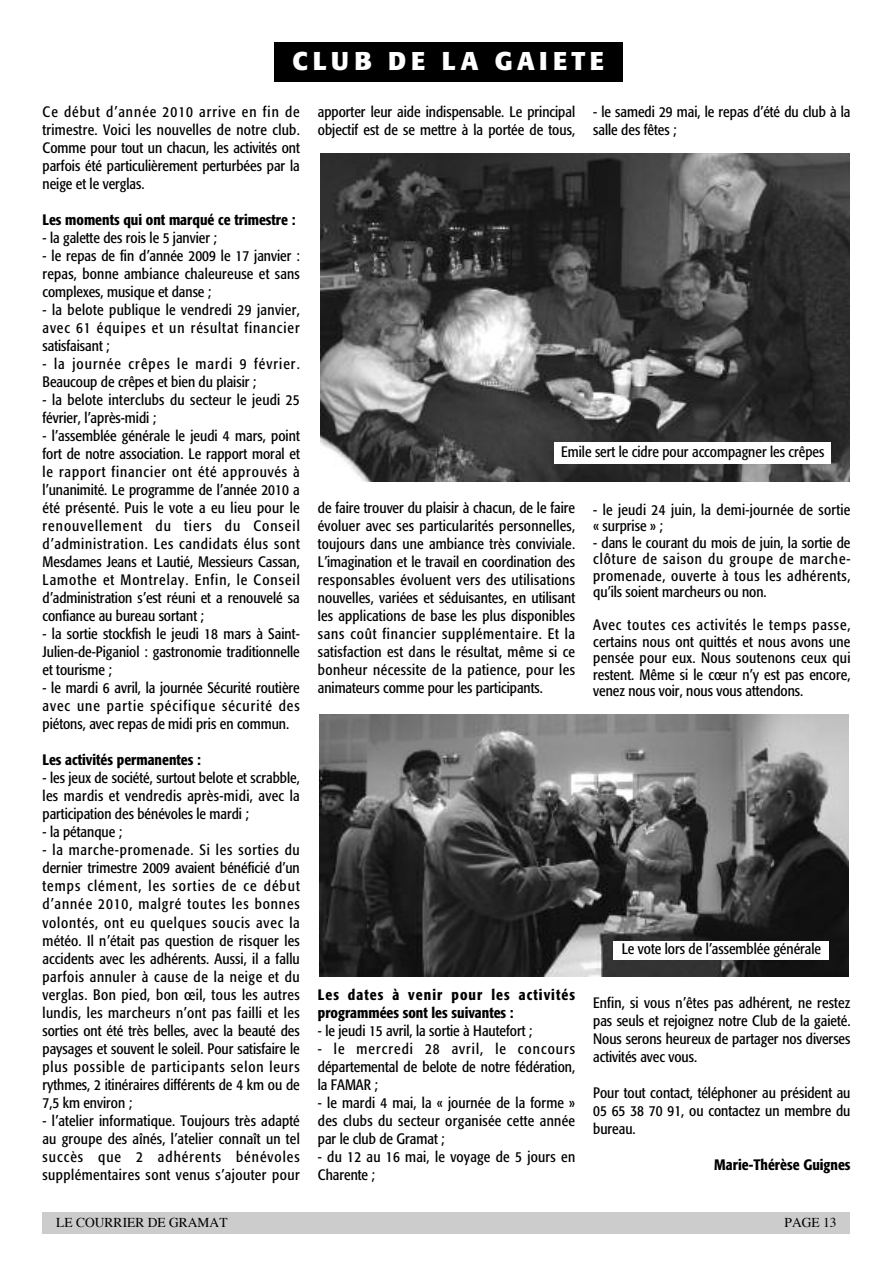
<style>
.page{position:relative;width:893px;height:1263px;background:#fff}
.page>*{position:absolute;margin:0;border:0;box-sizing:border-box;transform-origin:0 0}
.t1{font:700 25.5px "Formata";letter-spacing:.185em;color:#fff}
.t2{font:condensed 15px/18px "Formata";color:#000;text-align:justify}
.t3{font:500 condensed 15px "Formata";color:#000}
.t4{font:condensed 15px/18px "Formata";letter-spacing:.02em;color:#000}
.t5{font:500 condensed 15px/18px "Formata";letter-spacing:.035em;color:#000}
.t6{font:13.5px "Times";color:#000}
</style>
<div class="page">
<div style="left:43px;top:1212px;width:807px;height:21px;background:#ccc"></div>
<img style="left:320px;top:153px;width:529px;height:329px">
<img style="left:320px;top:715px;width:529px;height:261px">
<div style="left:274px;top:43px;width:349px;height:39px;background:#000"></div>
<div style="left:555px;top:442px;width:276px;height:22px;background:#fff"></div>
<div style="left:614px;top:941px;width:215px;height:18px;background:#fff"></div>
<h1 class="t1" style="left:293px;top:50px;width:313px">CLUB DE LA GAIETE</h1>
<p class="t2" style="left:43px;top:104px;width:259px">Ce début d’année 2010 arrive en fin de trimestre. Voici les nouvelles de notre club.<br>Comme pour tout un chacun, les activités ont parfois été particulièrement perturbées par la neige et le verglas.</p>
<p class="t3" style="left:43px;top:214px;width:255px">Les moments qui ont marqué ce trimestre :</p>
<p class="t2" style="left:43px;top:230px;width:176px">- la galette des rois le 5 janvier ;</p>
<p class="t2" style="left:43px;top:248px;width:259px">- le repas de fin d’année 2009 le 17 janvier : repas, bonne ambiance chaleureuse et sans complexes, musique et danse ;</p>
<p class="t2" style="left:43px;top:302px;width:259px">- la belote publique le vendredi 29 janvier, avec 61 équipes et un résultat financier satisfaisant ;</p>
<p class="t2" style="left:43px;top:356px;width:259px">- la journée crêpes le mardi 9 février.<br>Beaucoup de crêpes et bien du plaisir ;</p>
<p class="t4" style="left:43px;top:392px;width:259px">- la belote interclubs du secteur le jeudi 25 février, l’après-midi ;</p>
<p class="t2" style="left:43px;top:428px;width:259px">- l’assemblée générale le jeudi 4 mars, point fort de notre association. Le rapport moral et le rapport financier ont été approuvés à l’unanimité. Le programme de l’année 2010 a été présenté. Puis le vote a eu lieu pour le renouvellement du tiers du Conseil d’administration. Les candidats élus sont Mesdames Jeans et Lautié, Messieurs Cassan, Lamothe et Montrelay. Enfin, le Conseil d’administration s’est réuni et a renouvelé sa confiance au bureau sortant ;</p>
<p class="t2" style="left:43px;top:626px;width:259px">- la sortie stockfish le jeudi 18 mars à Saint-Julien-de-Piganiol : gastronomie traditionnelle et tourisme ;</p>
<p class="t2" style="left:43px;top:680px;width:259px">- le mardi 6 avril, la journée Sécurité routière avec une partie spécifique sécurité des piétons, avec repas de midi pris en commun.</p>
<p class="t3" style="left:43px;top:754px;width:160px">Les activités permanentes :</p>
<p class="t2" style="left:43px;top:770px;width:259px">- les jeux de société, surtout belote et scrabble, les mardis et vendredis après-midi, avec la participation des bénévoles le mardi ;</p>
<p class="t2" style="left:43px;top:824px;width:81px">- la pétanque ;</p>
<p class="t2" style="left:42px;top:842px;width:259px">- la marche-promenade. Si les sorties du dernier trimestre 2009 avaient bénéficié d’un temps clément, les sorties de ce début d’année 2010, malgré toutes les bonnes volontés, ont eu quelques soucis avec la météo. Il n’était pas question de risquer les accidents avec les adhérents. Aussi, il a fallu parfois annuler à cause de la neige et du verglas. Bon pied, bon œil, tous les autres lundis, les marcheurs n’ont pas failli et les sorties ont été très belles, avec la beauté des paysages et souvent le soleil. Pour satisfaire le plus possible de participants selon leurs rythmes, 2 itinéraires différents de 4 km ou de 7,5 km environ ;</p>
<p class="t2" style="left:43px;top:1112px;width:259px">- l’atelier informatique. Toujours très adapté au groupe des aînés, l’atelier connaît un tel succès que 2 adhérents bénévoles supplémentaires sont venus s’ajouter pour</p>
<p class="t2" style="left:318px;top:104px;width:259px">apporter leur aide indispensable. Le principal objectif est de se mettre à la portée de tous,</p>
<p class="t2" style="left:593px;top:104px;width:259px">- le samedi 29 mai, le repas d’été du club à la salle des fêtes ;</p>
<p class="t2" style="left:561px;top:444px;width:265px">Emile sert le cidre pour accompagner les crêpes</p>
<p class="t2" style="left:318px;top:500px;width:259px">de faire trouver du plaisir à chacun, de le faire évoluer avec ses particularités personnelles, toujours dans une ambiance très conviviale.<br>L’imagination et le travail en coordination des responsables évoluent vers des utilisations nouvelles, variées et séduisantes, en utilisant les applications de base les plus disponibles sans coût financier supplémentaire. Et la satisfaction est dans le résultat, même si ce bonheur nécessite de la patience, pour les animateurs comme pour les participants.</p>
<p class="t2" style="left:593px;top:502px;width:259px;line-height:16.5px">- le jeudi 24 juin, la demi-journée de sortie « surprise » ;</p>
<p class="t2" style="left:593px;top:535px;width:259px;line-height:16.5px">- dans le courant du mois de juin, la sortie de clôture de saison du groupe de marche&shy;promenade, ouverte à tous les adhérents, qu’ils soient marcheurs ou non.</p>
<p class="t2" style="left:593px;top:618px;width:259px;line-height:16.5px">Avec toutes ces activités le temps passe, certains nous ont quittés et nous avons une pensée pour eux. Nous soutenons ceux qui restent. Même si le cœur n’y est pas encore, venez nous voir, nous vous attendons.</p>
<p class="t5" style="left:318px;top:986px;width:259px">Les dates à venir pour les activités programmées sont les suivantes :</p>
<p class="t2" style="left:318px;top:1022px;width:216px">- le jeudi 15 avril, la sortie à Hautefort ;</p>
<p class="t2" style="left:318px;top:1040px;width:259px">- le mercredi 28 avril, le concours départemental de belote de notre fédération, la FAMAR ;</p>
<p class="t2" style="left:318px;top:1094px;width:259px">- le mardi 4 mai, la « journée de la forme » des clubs du secteur organisée cette année par le club de Gramat ;</p>
<p class="t2" style="left:318px;top:1148px;width:259px">- du 12 au 16 mai, le voyage de 5 jours en<br>Charente ;</p>
<p class="t2" style="left:622px;top:941px;width:201px">Le vote lors de l’assemblée générale</p>
<p class="t2" style="left:593px;top:995px;width:259px">Enfin, si vous n’êtes pas adhérent, ne restez pas seuls et rejoignez notre Club de la gaieté.<br>Nous serons heureux de partager nos diverses activités avec vous.</p>
<p class="t2" style="left:593px;top:1085px;width:259px">Pour tout contact, téléphoner au président au 05 65 38 70 91, ou contactez un membre du bureau.</p>
<p class="t3" style="left:714px;top:1159px;width:138px">Marie-Thérèse Guignes</p>
<p class="t6" style="left:56px;top:1217px;width:173px">LE COURRIER DE GRAMAT</p>
<p class="t6" style="left:785px;top:1217px;width:54px">PAGE 13</p>
</div>
